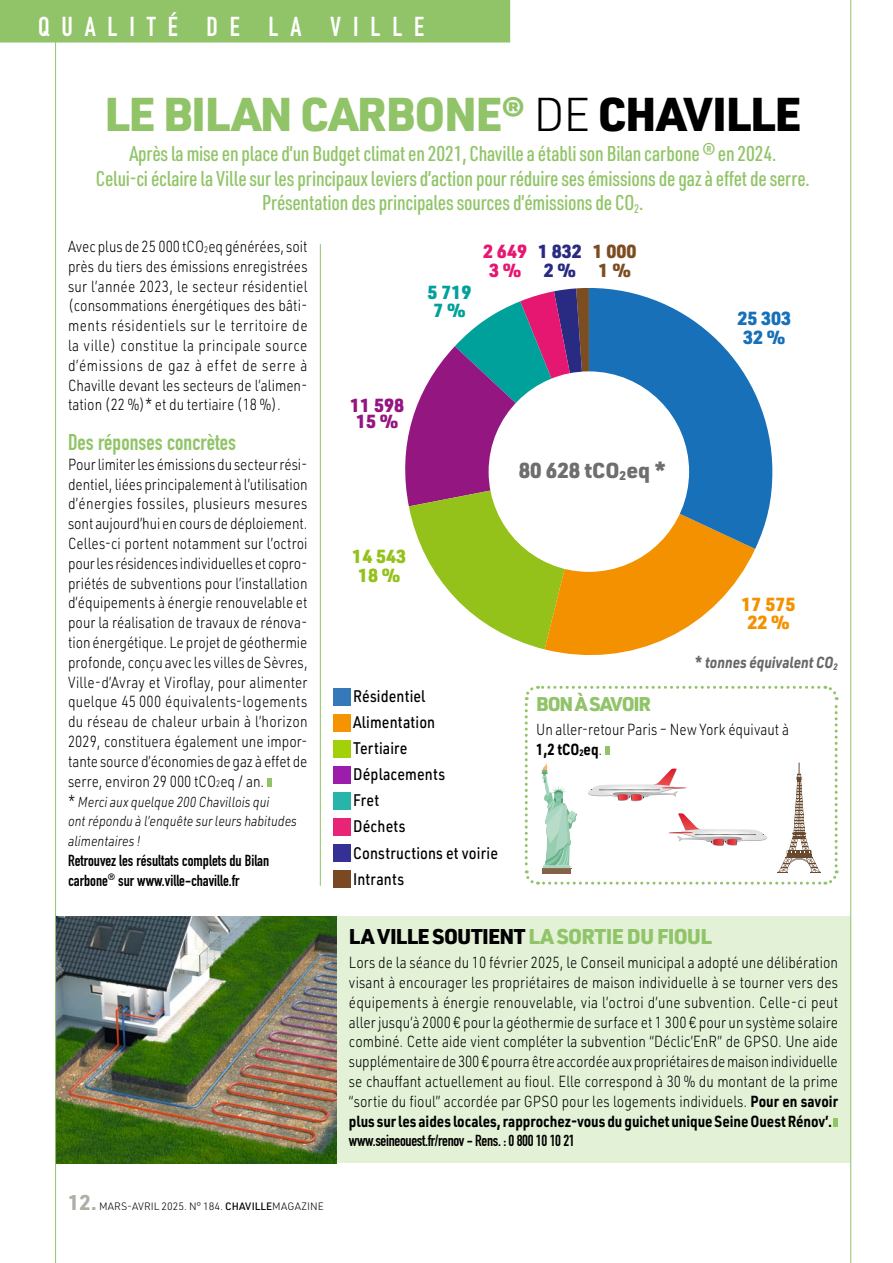
<style>
.page{position:relative;width:893px;height:1263px;background:#fff}
.page>*{position:absolute;margin:0;border:0;box-sizing:border-box;transform-origin:0 0}
.t1{font:900 46.5px "URWDIN";letter-spacing:-.03em;color:#91c468}
.t2{font:27px "DIN Engschrift LT Pro";letter-spacing:.44em;color:#fff}
.t3{font:22.5px "DIN Engschrift LT Pro";color:#91c468}
.t4{font:900 21.3px "URWDIN";color:#6e6e6e}
.t5{font:500 21px/24.8px "URWDIN Cond";letter-spacing:-.01em;color:#91c468;text-align:center}
.t6{font:900 21px "URWDIN";letter-spacing:-.04em;color:#000}
.t7{font:900 19.5px "URWDIN";letter-spacing:-.06em;color:#91c468}
.t8{font:900 18.6px/15.9px "URWDIN";color:#941680;text-align:center}
.t9{font:900 18.6px/18.6px "URWDIN";color:#94c11a;text-align:center}
.t10{font:900 18.6px/18.6px "URWDIN";color:#f39100;text-align:center}
.t11{font:900 18.6px/18.6px "URWDIN";color:#1770b8;text-align:center}
.t12{font:900 18.6px/18.6px "URWDIN";color:#7d4d22;text-align:center}
.t13{font:900 18.6px/18.6px "URWDIN";color:#292b82;text-align:center}
.t14{font:900 18.6px/18.6px "URWDIN";color:#e61771;text-align:center}
.t15{font:900 18.6px/18.6px "URWDIN";color:#00a19a;text-align:center}
.t16{font:500 16.5px/26.1px "URWDIN";letter-spacing:.01em;color:#000;scale:.85 1}
.t17{font:300 15.75px/19.8px "URWDIN";color:#000;text-align:justify;scale:.85 1}
.t18{font:15.75px/19.8px "DIN Engschrift LT Pro";color:#000}
.t19{font:15.75px "DIN Engschrift LT Pro";letter-spacing:-.02em;color:#000}
.t20{font:italic 700 15.75px "URWDIN";color:#676767;scale:.85 1}
.t21{font:italic 300 14.25px/19.8px "URWDIN";color:#000;scale:.85 1}
.t22{font:300 10.5px "URWDIN";color:#000}
.s1{font-size:31.5px}
.s2{font-weight:300;color:#000}
.s3{color:#000}
.s4{font-size:9.15px}
.s5{font-style:normal;font-size:15.75px}
.s6{font-weight:700;font-size:21px;color:#afaea5}
.s7{font-weight:500}
.s8{font-style:normal}
.s9{font-weight:700}
.s10{font-weight:700;font-size:9.15px}
.s11{color:#91c468}
</style>
<div class="page">
<div style="left:56px;top:916px;width:795px;height:247px;background:#e3f2d7"></div>
<svg style="left:834px;top:1118px;width:4px;height:9px"></svg>
<img style="left:56px;top:916px;width:280px;height:247px">
<svg style="left:267px;top:778px;width:4px;height:9px"></svg>
<div style="left:0;top:0;width:510px;height:43px;background:#91c468"></div>
<hr style="left:55px;top:0;width:1px;height:1263px;background:#91c468">
<hr style="left:320px;top:244px;width:1px;height:642px;background:#91c468">
<hr style="left:850px;top:0;width:1px;height:1263px;background:#91c468">
<svg style="left:405px;top:288px;width:350px;height:367px"></svg>
<svg style="left:589px;top:288px;width:183px;height:261px;fill:#1770b8"></svg>
<div style="left:489px;top:371px;width:200px;height:201px;background:#fff;border-radius:50%"></div>
<svg style="left:524px;top:685px;width:315px;height:200px"></svg>
<div style="left:333px;top:688px;width:17px;height:17px;background:#3679bb"></div>
<div style="left:333px;top:714px;width:17px;height:17px;background:#f59300"></div>
<div style="left:333px;top:740px;width:17px;height:17px;background:#a3d109"></div>
<div style="left:333px;top:766px;width:17px;height:17px;background:#9c1cab"></div>
<div style="left:333px;top:792px;width:17px;height:17px;background:#27b4aa"></div>
<div style="left:333px;top:818px;width:17px;height:17px;background:#e82378"></div>
<div style="left:333px;top:844px;width:17px;height:17px;background:#343095"></div>
<div style="left:333px;top:871px;width:17px;height:17px;background:#784923"></div>
<h2 class="t2" style="left:38px;top:11px;width:387px">QUALITÉ DE LA VILLE</h2>
<h1 class="t1" style="left:104px;top:82px;width:699px">LE BILAN CARBONE<span class="s1">®</span> <span class="s2">DE</span> <span class="s3">CHAVILLE</span></h1>
<p class="t5" style="left:96px;top:140px;width:715px">Après la mise en place d’un Budget climat en 2021, Chaville a établi son Bilan carbone ® en 2024.<br>Celui-ci éclaire la Ville sur les principaux leviers d’action pour réduire ses émissions de gaz à effet de serre.<br>Présentation des principales sources d’émissions de CO<sub>2</sub>.</p>
<p class="t17" style="left:68px;top:236px;width:283px">Avec plus de 25 000 tCO<span class="s4">2</span>eq générées, soit près du tiers des émissions enregistrées sur l’année 2023, le secteur résidentiel (consommations énergétiques des bâti&shy;ments résidentiels sur le territoire de la ville) constitue la principale source d’émissions de gaz à effet de serre à Chaville devant les secteurs de l’alimen&shy;tation (22 %)* et du tertiaire (18 %).</p>
<h3 class="t3" style="left:68px;top:429px;width:169px">Des réponses concrètes</h3>
<p class="t17" style="left:68px;top:454px;width:283px">Pour limiter les émissions du secteur rési&shy;dentiel, liées principalement à l’utilisation d’énergies fossiles, plusieurs mesures sont aujourd’hui en cours de déploiement.<br>Celles-ci portent notamment sur l’octroi pour les résidences individuelles et copro&shy;priétés de subventions pour l’installation d’équipements à énergie renouvelable et pour la réalisation de travaux de rénova&shy;tion énergétique. Le projet de géothermie profonde, conçu avec les villes de Sèvres, Ville-d’Avray et Viroflay, pour alimenter quelque 45 000 équivalents-logements du réseau de chaleur urbain à l’horizon 2029, constituera également une impor&shy;tante source d’économies de gaz à effet de serre, environ 29 000 tCO<span class="s4">2</span>eq / an.</p>
<p class="t21" style="left:68px;top:791px;width:271px"><span class="s5">*</span> Merci aux quelque 200 Chavillois qui<br>ont répondu à l’enquête sur leurs habitudes alimentaires !</p>
<p class="t18" style="left:68px;top:850px;width:203px">Retrouvez les résultats complets du Bilan carbone<sup>®</sup> sur www.ville-chaville.fr</p>
<p class="t22" style="left:68px;top:1199px;width:257px"><span class="s6">12.</span> MARS-AVRIL 2025. N° 184. <span class="s7">CHAVILLE</span>MAGAZINE</p>
<p class="t15" style="left:428px;top:282px;width:45px">5 719<br>7 %</p>
<p class="t14" style="left:483px;top:241px;width:45px">2 649<br>3 %</p>
<p class="t13" style="left:538px;top:241px;width:45px">1 832<br>2 %</p>
<p class="t12" style="left:593px;top:241px;width:45px">1 000<br>1 %</p>
<p class="t8" style="left:350px;top:397px;width:55px">11 598<br>15 %</p>
<p class="t9" style="left:352px;top:546px;width:55px">14 543<br>18 %</p>
<h3 class="t4" style="left:519px;top:455px;width:149px">80 628 tCO<sub>2</sub>eq *</h3>
<p class="t11" style="left:737px;top:308px;width:55px">25 303<br>32 %</p>
<p class="t10" style="left:742px;top:594px;width:55px">17 575<br>22 %</p>
<p class="t20" style="left:695px;top:651px;width:169px"><span class="s8">*</span> tonnes équivalent CO<sub>2</sub></p>
<p class="t16" style="left:353px;top:683px;width:172px">Résidentiel<br>Alimentation<br>Tertiaire<br>Déplacements<br>Fret<br>Déchets<br>Constructions et voirie<br>Intrants</p>
<p class="t7" style="left:536px;top:691px;width:116px">BON À SAVOIR</p>
<p class="t17" style="left:536px;top:719px;width:299px">Un aller-retour Paris – New York équivaut à<br><span class="s9">1,2 tCO</span><span class="s10">2</span><span class="s9">eq</span>.</p>
<h3 class="t6" style="left:349px;top:922px;width:364px">LA VILLE SOUTIENT <span class="s11">LA SORTIE DU FIOUL</span></h3>
<p class="t17" style="left:349px;top:952px;width:577px">Lors de la séance du 10 février 2025, le Conseil municipal a adopté une délibération visant à encourager les propriétaires de maison individuelle à se tourner vers des équipements à énergie renouvelable, via l’octroi d’une subvention. Celle-ci peut aller jusqu’à 2000 € pour la géothermie de surface et 1 300 € pour un système solaire combiné. Cette aide vient compléter la subvention “Déclic’EnR” de GPSO. Une aide supplémentaire de 300 € pourra être accordée aux propriétaires de maison individuelle se chauffant actuellement au fioul. Elle correspond à 30 % du montant de la prime “sortie du fioul” accordée par GPSO pour les logements individuels. <span class="s9">Pour en savoir plus sur les aides locales, rapprochez-vous du guichet unique Seine Ouest Rénov’.</span></p>
<p class="t19" style="left:349px;top:1132px;width:227px">www.seineouest.fr/renov - Rens. : 0 800 10 10 21</p>
</div>
